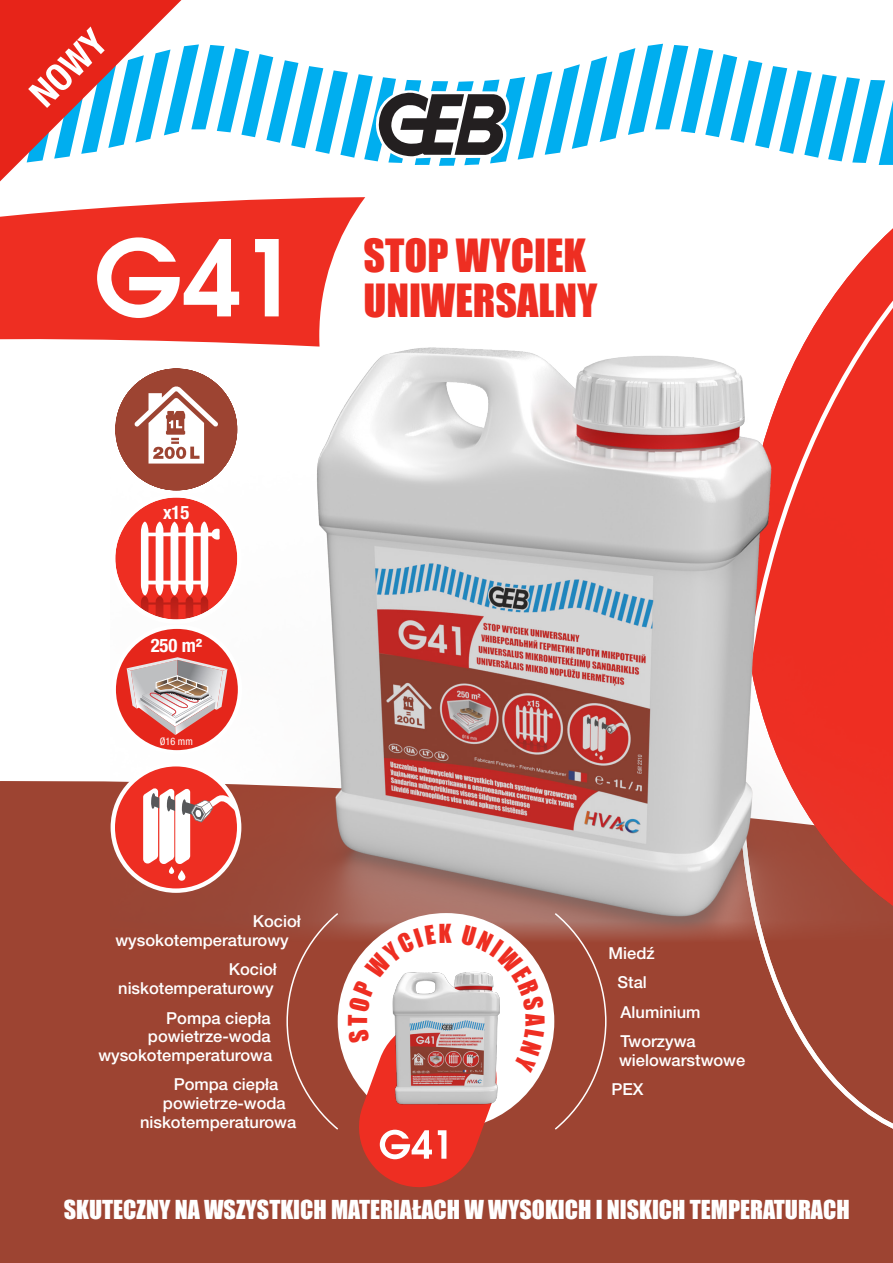
<style>
.page{position:relative;width:893px;height:1263px;background:#fff}
.page>*{position:absolute;margin:0;border:0;box-sizing:border-box;transform-origin:0 0}
.t1{font:42px/45px "Impact";color:#ee2e22}
.t2{font:700 condensed 37.5px "Helvetica Neue LT Pro";color:#fff}
.t3{font:24px "Impact";color:#fff}
.LEGENDE_PICTO{font:700 condensed 18.6px "Helvetica Neue LT Pro";color:#fff}
.DOMAIN_APPLI-LEFT{font:500 16.5px/18.8px "Helvetica Neue LT Pro";color:#fff;text-align:right}
.DOMAIN_APPLI{font:500 16.5px/18.8px "Helvetica Neue LT Pro";color:#fff}
.LEGENDE_PICTO_2{font:condensed 10.35px "Helvetica Neue LT Pro";color:#fff}
</style>
<div class="page">
<div style="left:0;top:781px;width:893px;height:482px;background:#9d4432"></div>
<svg style="left:696px;top:228px;width:197px;height:947px"></svg>
<img style="left:110px;top:306px;width:783px;height:651px">
<svg style="left:0;top:197px;width:365px;height:150px;fill:#ee2e22"></svg>
<svg style="left:97px;top:237px;width:182px;height:81px"></svg>
<svg style="left:110px;top:361px;width:134px;height:136px"></svg>
<svg style="left:113px;top:495px;width:126px;height:127px;background:#ef473d"></svg>
<svg style="left:141px;top:521px;width:80px;height:93px"></svg>
<div style="left:111px;top:493px;width:131px;height:131px;border:4px solid #fff;border-radius:50%"></div>
<svg style="left:114px;top:627px;width:126px;height:125px"></svg>
<div style="left:112px;top:625px;width:130px;height:129px;border:4px solid #fff;border-radius:50%"></div>
<div style="left:113px;top:764px;width:126px;height:127px;background:#ee2e22;border-radius:50%"></div>
<svg style="left:178px;top:870px;width:7px;height:11px"></svg>
<svg style="left:169px;top:866px;width:5px;height:8px"></svg>
<svg style="left:143px;top:788px;width:94px;height:76px"></svg>
<div style="left:111px;top:762px;width:130px;height:131px;border:4px solid #fff;border-radius:50%"></div>
<svg style="left:286px;top:911px;width:321px;height:220px;background:#a6594a"></svg>
<svg style="left:0;top:0;width:893px;height:182px"></svg>
<svg style="left:348px;top:923px;width:197px;height:272px"></svg>
<p class="t2" style="left:20px;top:84px;width:92px;rotate:-45deg">NOWY</p>
<h1 class="t1" style="left:363px;top:232px;width:235px">STOP WYCIEK<br>UNIWERSALNY</h1>
<p class="LEGENDE_PICTO" style="left:163px;top:502px;width:28px">x15</p>
<p class="LEGENDE_PICTO" style="left:151px;top:635px;width:53px">250 m²</p>
<p class="LEGENDE_PICTO_2" style="left:160px;top:735px;width:35px">Ø16 mm</p>
<p class="DOMAIN_APPLI-LEFT" style="left:115px;top:912px;width:187px;text-align:left;text-indent:137px">Kocioł wysokotemperaturowy</p>
<p class="DOMAIN_APPLI-LEFT" style="left:118px;top:960px;width:160px">Kocioł niskotemperaturowy</p>
<p class="DOMAIN_APPLI-LEFT" style="left:98px;top:1008px;width:175px">Pompa ciepła powietrze-woda wysokotemperaturowa</p>
<p class="DOMAIN_APPLI-LEFT" style="left:174px;top:1075px;width:106px">Pompa ciepła</p>
<p class="DOMAIN_APPLI-LEFT" style="left:163px;top:1094px;width:124px">powietrze-woda</p>
<p class="DOMAIN_APPLI-LEFT" style="left:140px;top:1112px;width:158px">niskotemperaturowa</p>
<p class="DOMAIN_APPLI" style="left:609px;top:943px;width:48px">Miedź</p>
<p class="DOMAIN_APPLI" style="left:618px;top:973px;width:31px">Stal</p>
<p class="DOMAIN_APPLI" style="left:621px;top:1002px;width:82px">Aluminium</p>
<p class="DOMAIN_APPLI" style="left:619px;top:1031px;width:128px">Tworzywa wielowarstwowe</p>
<p class="DOMAIN_APPLI" style="left:612px;top:1080px;width:34px">PEX</p>
<h2 class="t3" style="left:64px;top:1191px;width:787px">SKUTECZNY NA WSZYSTKICH MATERIAŁACH W WYSOKICH I NISKICH TEMPERATURACH</h2>
</div>
